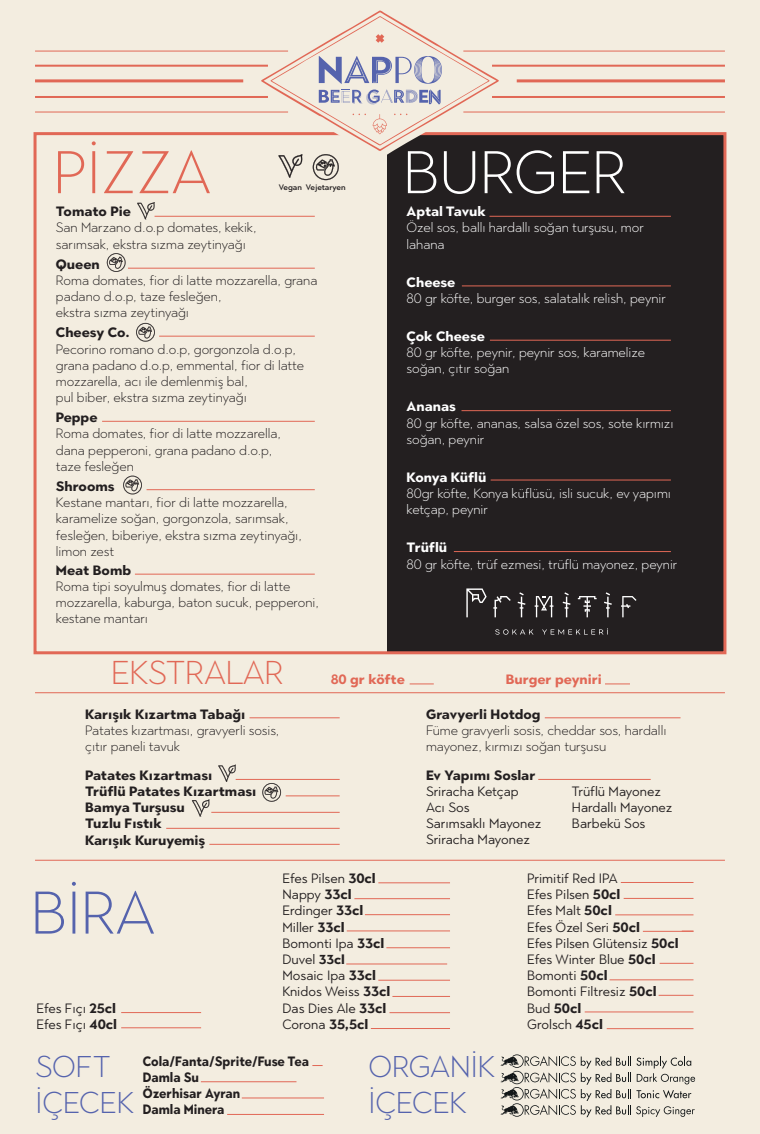
<style>
.page{position:relative;width:760px;height:1134px;background:#f3ede0}
.page>*{position:absolute;margin:0;border:0;box-sizing:border-box;transform-origin:0 0}
.t1{font:300 60px "Town 80 Text";color:#fff}
.t2{font:300 60px "Town 80 Text";color:#e16856}
.t3{font:300 60px "Town 80 Text";color:#5563ad}
.t4{font:300 33px "Town 80 Text";color:#e16856}
.t5{font:300 30px/36px "Town 80 Text";color:#5563ad}
.t6{font:300 13.5px/16.2px "Town 80 Text";color:#231f20}
.t7{font:13.5px/16.2px "Town 80 Text";color:#231f20}
.t8{font:300 13.5px/16.2px "Town 80 Text";color:#fff}
.t9{font:700 13.5px/16.2px "Town 80 Text";color:#231f20}
.t10{font:700 13.5px/16.2px "Town 80 Text";color:#231f20;scale:.9 1}
.t11{font:700 13.5px "Town 80 Text";color:#fff}
.t12{font:700 13.5px "Town 80 Text";color:#e16856}
.t13{font:500 8px "Town 80 Text";color:#231f20}
.s1{font-weight:700}
.s2{font-weight:700;font-size:13px}
</style>
<div class="page">
<svg style="left:33px;top:132px;width:694px;height:523px"></svg>
<hr style="left:35px;top:692px;width:690px;height:1px;background:#e16856">
<svg style="left:409px;top:684px;width:25px;height:1px"></svg>
<svg style="left:605px;top:684px;width:25px;height:1px"></svg>
<svg style="left:248px;top:50px;width:265px;height:109px"></svg>
<hr style="left:584px;top:1012px;width:109px;height:1px;background:#e16856">
<hr style="left:659px;top:963px;width:34px;height:1px;background:#e16856">
<hr style="left:658px;top:995px;width:35px;height:1px;background:#e16856">
<hr style="left:643px;top:931px;width:50px;height:1px;background:#e16856">
<hr style="left:615px;top:915px;width:78px;height:1px;background:#e16856">
<hr style="left:609px;top:979px;width:84px;height:1px;background:#e16856">
<hr style="left:606px;top:1028px;width:87px;height:1px;background:#e16856">
<hr style="left:623px;top:898px;width:70px;height:1px;background:#e16856">
<hr style="left:621px;top:882px;width:72px;height:1px;background:#e16856">
<hr style="left:354px;top:898px;width:96px;height:1px;background:#e16856">
<hr style="left:378px;top:882px;width:72px;height:1px;background:#e16856">
<hr style="left:371px;top:1028px;width:79px;height:1px;background:#e16856">
<hr style="left:347px;top:931px;width:103px;height:1px;background:#e16856">
<hr style="left:386px;top:947px;width:64px;height:1px;background:#e16856">
<hr style="left:346px;top:964px;width:101px;height:1px;background:#e16856">
<hr style="left:378px;top:980px;width:72px;height:1px;background:#e16856">
<hr style="left:392px;top:996px;width:58px;height:1px;background:#e16856">
<hr style="left:389px;top:1012px;width:61px;height:1px;background:#e16856">
<hr style="left:365px;top:914px;width:85px;height:1px;background:#e16856">
<hr style="left:121px;top:1012px;width:80px;height:1px;background:#e16856">
<hr style="left:121px;top:1027px;width:80px;height:1px;background:#e16856">
<hr style="left:201px;top:1081px;width:95px;height:1px;background:#e16856">
<hr style="left:242px;top:1098px;width:82px;height:1px;background:#e16856">
<hr style="left:227px;top:1114px;width:97px;height:1px;background:#e16856">
<svg style="left:500px;top:1054px;width:195px;height:63px"></svg>
<hr style="left:35px;top:860px;width:690px;height:1px;background:#e16856">
<hr style="left:35px;top:79px;width:208px;height:3px;background:#e16856">
<hr style="left:517px;top:79px;width:208px;height:3px;background:#e16856">
<hr style="left:35px;top:65px;width:233px;height:2px;background:#e16856">
<hr style="left:35px;top:51px;width:253px;height:1px;background:#e16856">
<hr style="left:492px;top:65px;width:233px;height:2px;background:#e16856">
<hr style="left:35px;top:96px;width:233px;height:2px;background:#e16856">
<hr style="left:492px;top:96px;width:233px;height:2px;background:#e16856">
<hr style="left:463px;top:51px;width:262px;height:1px;background:#e16856">
<hr style="left:35px;top:112px;width:253px;height:1px;background:#e16856">
<hr style="left:463px;top:112px;width:262px;height:1px;background:#e16856">
<hr style="left:249px;top:717px;width:91px;height:1px;background:#e16856">
<hr style="left:545px;top:717px;width:135px;height:1px;background:#e16856">
<hr style="left:209px;top:844px;width:131px;height:1px;background:#e16856">
<hr style="left:211px;top:812px;width:129px;height:1px;background:#e16856">
<hr style="left:166px;top:828px;width:174px;height:1px;background:#e16856">
<hr style="left:286px;top:796px;width:54px;height:1px;background:#e16856">
<hr style="left:236px;top:779px;width:104px;height:1px;background:#e16856">
<hr style="left:538px;top:779px;width:112px;height:1px;background:#e16856">
<svg style="left:261px;top:10px;width:238px;height:170px"></svg>
<svg style="left:136px;top:323px;width:19px;height:19px"></svg>
<svg style="left:107px;top:253px;width:19px;height:19px"></svg>
<svg style="left:123px;top:476px;width:19px;height:18px"></svg>
<svg style="left:262px;top:783px;width:19px;height:19px"></svg>
<svg style="left:137px;top:202px;width:18px;height:17px"></svg>
<svg style="left:218px;top:764px;width:18px;height:18px"></svg>
<svg style="left:192px;top:799px;width:17px;height:18px"></svg>
<h1 class="t2" style="left:53px;top:134px;width:159px">PİZZA</h1>
<p class="t13" style="left:279px;top:182px;width:68px">Vegan Vejetaryen</p>
<p class="t9" style="left:56px;top:203px;width:77px">Tomato Pie</p>
<p class="t6" style="left:56px;top:220px;width:202px">San Marzano d.o.p domates, kekik, sarımsak, ekstra sızma zeytinyağı</p>
<p class="t9" style="left:56px;top:256px;width:45px">Queen</p>
<p class="t6" style="left:56px;top:272px;width:263px">Roma domates, fior di latte mozzarella, grana padano d.o.p, taze fesleğen,<br>ekstra sızma zeytinyağı</p>
<p class="t9" style="left:56px;top:324px;width:75px">Cheesy Co.</p>
<p class="t6" style="left:56px;top:341px;width:250px">Pecorino romano d.o.p, gorgonzola d.o.p, grana padano d.o.p, emmental, fior di latte mozzarella, acı ile demlenmiş bal,<br>pul biber, ekstra sızma zeytinyağı</p>
<p class="t9" style="left:56px;top:409px;width:43px">Peppe</p>
<p class="t6" style="left:56px;top:426px;width:227px">Roma domates, fior di latte mozzarella, dana pepperoni, grana padano d.o.p, taze fesleğen</p>
<p class="t9" style="left:56px;top:478px;width:60px">Shrooms</p>
<p class="t6" style="left:56px;top:494px;width:247px">Kestane mantarı, fior di latte mozzarella, karamelize soğan, gorgonzola, sarımsak, fesleğen, biberiye, ekstra sızma zeytinyağı, limon zest</p>
<p class="t9" style="left:56px;top:562px;width:77px">Meat Bomb</p>
<p class="t6" style="left:56px;top:578px;width:264px">Roma tipi soyulmuş domates, fior di latte mozzarella, kaburga, baton sucuk, pepperoni, kestane mantarı</p>
<h1 class="t1" style="left:403px;top:134px;width:225px">BURGER</h1>
<p class="t11" style="left:406px;top:203px;width:81px">Aptal Tavuk</p>
<p class="t8" style="left:406px;top:220px;width:239px">Özel sos, ballı hardallı soğan turşusu, mor lahana</p>
<p class="t11" style="left:406px;top:273px;width:50px">Cheese</p>
<p class="t8" style="left:406px;top:290px;width:261px">80 gr köfte, burger sos, salatalık relish, peynir</p>
<p class="t11" style="left:406px;top:327px;width:80px">Çok Cheese</p>
<p class="t8" style="left:406px;top:344px;width:240px">80 gr köfte, peynir, peynir sos, karamelize soğan, çıtır soğan</p>
<p class="t11" style="left:406px;top:398px;width:51px">Ananas</p>
<p class="t8" style="left:406px;top:415px;width:268px">80 gr köfte, ananas, salsa özel sos, sote kırmızı soğan, peynir</p>
<p class="t11" style="left:406px;top:468px;width:81px">Konya Küflü</p>
<p class="t8" style="left:406px;top:485px;width:266px">80gr köfte, Konya küflüsü, isli sucuk, ev yapımı ketçap, peynir</p>
<p class="t11" style="left:406px;top:539px;width:42px">Trüflü</p>
<p class="t8" style="left:406px;top:556px;width:272px">80 gr köfte, trüf ezmesi, trüflü mayonez, peynir</p>
<h2 class="t4" style="left:111px;top:651px;width:174px">EKSTRALAR</h2>
<p class="t9" style="left:85px;top:705px;width:162px">Karışık Kızartma Tabağı</p>
<p class="t6" style="left:85px;top:722px;width:196px">Patates kızartması, gravyerli sosis, çıtır paneli tavuk</p>
<p class="t12" style="left:331px;top:670px;width:75px">80 gr köfte</p>
<p class="t12" style="left:506px;top:670px;width:98px">Burger peyniri</p>
<p class="t9" style="left:426px;top:705px;width:116px">Gravyerli Hotdog</p>
<p class="t6" style="left:426px;top:722px;width:242px">Füme gravyerli sosis, cheddar sos, hardallı mayonez, kırmızı soğan turşusu</p>
<p class="t9" style="left:85px;top:767px;width:173px">Patates Kızartması<br>Trüflü Patates Kızartması<br>Bamya Turşusu<br>Tuzlu Fıstık<br>Karışık Kuruyemiş</p>
<p class="t9" style="left:426px;top:767px;width:111px">Ev Yapımı Soslar</p>
<p class="t7" style="left:426px;top:783px;width:117px">Sriracha Ketçap<br>Acı Sos<br>Sarımsaklı Mayonez<br>Sriracha Mayonez</p>
<p class="t7" style="left:572px;top:783px;width:102px">Trüflü Mayonez<br>Hardallı Mayonez<br>Barbekü Sos</p>
<h1 class="t3" style="left:31px;top:874px;width:125px">BİRA</h1>
<p class="t7" style="left:527px;top:870px;width:153px">Primitif Red IPA<br>Efes Pilsen <span class="s1">50cl<br></span>Efes Malt <span class="s1">50cl<br></span>Efes Özel Seri <span class="s1">50cl<br></span>Efes Pilsen Glütensiz <span class="s1">50cl<br></span>Efes Winter Blue <span class="s1">50cl<br></span>Bomonti <span class="s1">50cl<br></span>Bomonti Filtresiz <span class="s1">50cl<br></span>Bud <span class="s1">50cl<br></span>Grolsch <span class="s1">45cl</span></p>
<p class="t7" style="left:282px;top:870px;width:109px">Efes Pilsen <span class="s1">30cl<br></span>Nappy <span class="s1">33cl<br></span>Erdinger <span class="s1">33cl<br></span>Miller <span class="s1">33cl<br></span>Bomonti Ipa <span class="s1">33cl<br></span>Duvel <span class="s2">33cl<br></span>Mosaic Ipa <span class="s1">33cl<br></span>Knidos Weiss <span class="s1">33cl<br></span>Das Dies Ale <span class="s1">33cl<br></span>Corona <span class="s1">35,5cl</span></p>
<p class="t7" style="left:37px;top:1000px;width:82px">Efes Fıçı <span class="s1">25cl<br></span>Efes Fıçı <span class="s1">40cl</span></p>
<h3 class="t5" style="left:36px;top:1049px;width:100px">SOFT<br>İÇECEK</h3>
<p class="t10" style="left:143px;top:1052px;width:186px">Cola/Fanta/Sprite/Fuse Tea<br>Damla Su<br>Özerhisar Ayran<br>Damla Minera</p>
<h3 class="t5" style="left:368px;top:1049px;width:128px">ORGANİK<br>İÇECEK</h3>
</div>
